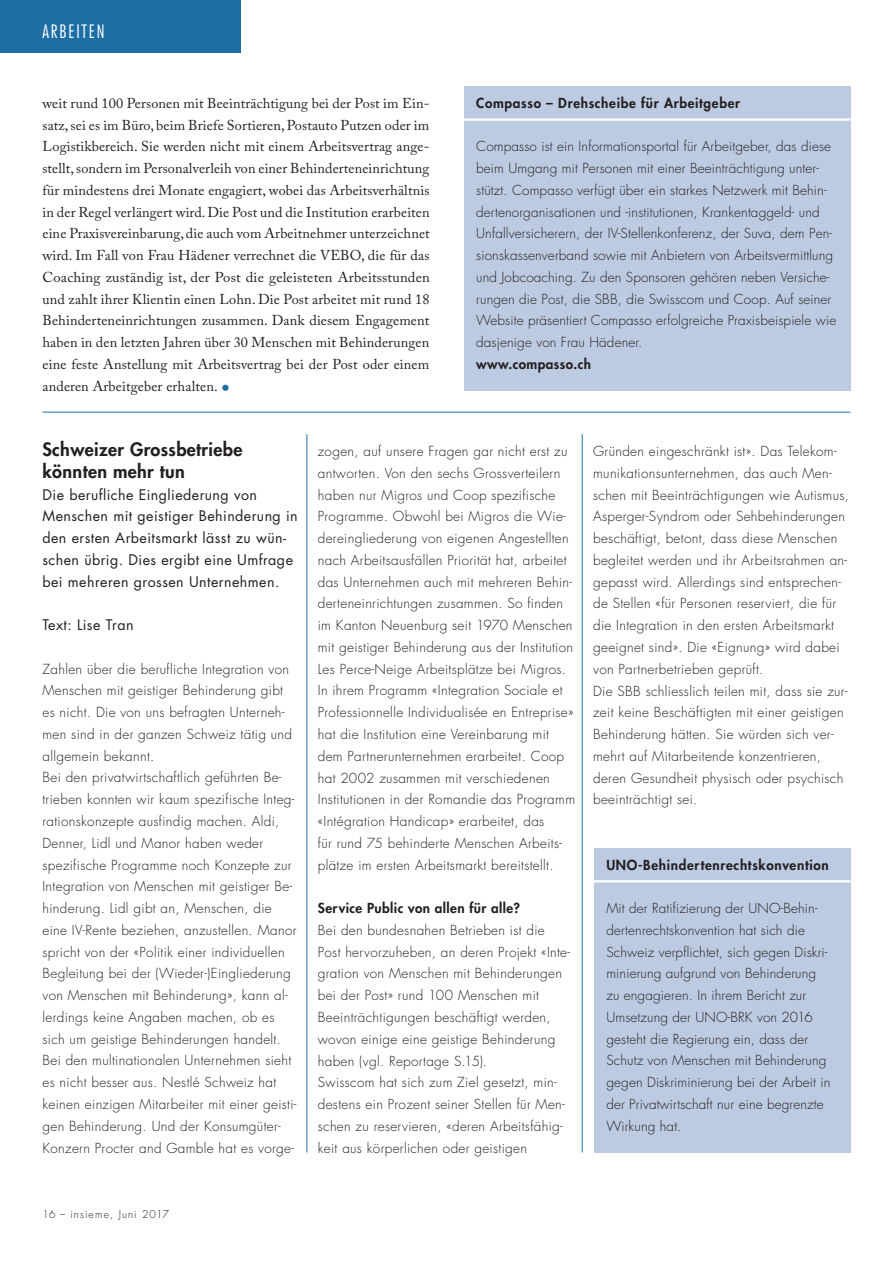
<style>
.page{position:relative;width:893px;height:1263px;background:#fff}
.page>*{position:absolute;margin:0;border:0;box-sizing:border-box;transform-origin:0 0}
.t1{font:800 18px/21.8px "Futura Std";letter-spacing:.02em;color:#231f20}
.t2{font:300 condensed 18px "Futura Std";letter-spacing:.1em;color:#fff}
.t3{font:14.25px/21.8px "Adobe Caslon Pro";letter-spacing:.01em;color:#231f20;text-align:justify}
.t4{font:14.25px/21.8px "Futura Std";letter-spacing:.03em;color:#231f20}
.t5{font:300 13.5px/21.8px "Futura Std";letter-spacing:.025em;color:#231f20}
.t6{font:800 13.5px "Futura Std";letter-spacing:.05em;color:#231f20}
.t7{font:800 13.5px "Futura Std";letter-spacing:.03em;color:#231f20}
.t8{font:300 10.5px "Futura Std";letter-spacing:.1em;color:#231f20}
.s1{font-family:"Futura Std";font-weight:300;font-size:16.5px;color:#1e6ea6}
</style>
<div class="page">
<div style="left:0;top:0;width:240px;height:53px;background:#1e6ea6"></div>
<hr style="left:42px;top:412px;width:808px;height:1px;background:#1e6ea6">
<hr style="left:306px;top:434px;width:1px;height:718px;background:#1e6ea6">
<hr style="left:582px;top:434px;width:1px;height:718px;background:#1e6ea6">
<div style="left:463px;top:86px;width:387px;height:305px;background:#bdcbe2"></div>
<hr style="left:463px;top:118px;width:387px;height:3px;background:#fff">
<div style="left:594px;top:848px;width:256px;height:304px;background:#bdcbe2"></div>
<hr style="left:594px;top:880px;width:256px;height:2px;background:#fff">
<h1 class="t2" style="left:42px;top:21px;width:64px">ARBEITEN</h1>
<p class="t3" style="left:42px;top:94px;width:389px">weit rund 100 Personen mit Beeinträchtigung bei der Post im Ein&shy;satz, sei es im Büro, beim Briefe Sortieren, Postauto Putzen oder im Logistikbereich. Sie werden nicht mit einem Arbeitsvertrag ange&shy;stellt, sondern im Personalverleih von einer Behinderteneinrichtung für mindestens drei Monate engagiert, wobei das Arbeitsverhältnis in der Regel verlängert wird. Die Post und die Institution erarbeiten eine Praxisvereinbarung, die auch vom Arbeitnehmer unterzeichnet wird. Im Fall von Frau Hädener verrechnet die VEBO, die für das Coaching zuständig ist, der Post die geleisteten Arbeitsstunden und zahlt ihrer Klientin einen Lohn. Die Post arbeitet mit rund 18<br>Behinderteneinrichtungen zusammen. Dank diesem Engagement haben in den letzten Jahren über 30 Menschen mit Behinderungen eine feste Anstellung mit Arbeitsvertrag bei der Post oder einem anderen Arbeitgeber erhalten. <span class="s1">•</span></p>
<p class="t6" style="left:476px;top:97px;width:265px">Compasso – Drehscheibe für Arbeitgeber</p>
<p class="t5" style="left:476px;top:136px;width:361px">Compasso ist ein Informationsportal für Arbeitgeber, das diese beim Umgang mit Personen mit einer Beeinträchtigung unter&shy;stützt. Compasso verfügt über ein starkes Netzwerk mit Behin&shy;dertenorganisationen und -institutionen, Krankentaggeld- und Unfallversicherern, der IV-Stellenkonferenz, der Suva, dem Pen&shy;sionskassenverband sowie mit Anbietern von Arbeitsvermittlung und Jobcoaching. Zu den Sponsoren gehören neben Versiche&shy;rungen die Post, die SBB, die Swisscom und Coop. Auf seiner Website präsentiert Compasso erfolgreiche Praxisbeispiele wie dasjenige von Frau Hädener.</p>
<p class="t7" style="left:476px;top:358px;width:116px">www.compasso.ch</p>
<h1 class="t1" style="left:42px;top:440px;width:201px">Schweizer Grossbetriebe könnten mehr tun</h1>
<p class="t4" style="left:42px;top:484px;width:257px">Die berufliche Eingliederung von Menschen mit geistiger Behinderung in den ersten Arbeitsmarkt lässt zu wün&shy;schen übrig. Dies ergibt eine Umfrage bei mehreren grossen Unternehmen.</p>
<p class="t4" style="left:42px;top:615px;width:93px">Text: Lise Tran</p>
<p class="t5" style="left:42px;top:659px;width:255px">Zahlen über die berufliche Integration von Menschen mit geistiger Behinderung gibt es nicht. Die von uns befragten Unterneh&shy;men sind in der ganzen Schweiz tätig und allgemein bekannt.<br>Bei den privatwirtschaftlich geführten Be&shy;trieben konnten wir kaum spezifische Integ&shy;rationskonzepte ausfindig machen. Aldi, Denner, Lidl und Manor haben weder spezi fische Programme noch Konzepte zur Integration von Menschen mit geistiger Be&shy;hinderung. Lidl gibt an, Menschen, die eine IV-Rente beziehen, anzustellen. Manor spricht von der «Politik einer individuellen Begleitung bei der (Wieder-)Eingliederung von Menschen mit Behinderung», kann al&shy;lerdings keine Angaben machen, ob es sich um geistige Behinderungen handelt.<br>Bei den multinationalen Unternehmen sieht es nicht besser aus. Nestlé Schweiz hat keinen einzigen Mitarbeiter mit einer geisti&shy;gen Behinderung. Und der Konsumgüter-Konzern Procter and Gamble hat es vorge-</p>
<p class="t5" style="left:318px;top:441px;width:259px">zogen, auf unsere Fragen gar nicht erst zu antworten. Von den sechs Grossverteilern haben nur Migros und Coop spezifische Programme. Obwohl bei Migros die Wie&shy;dereingliederung von eigenen Angestellten nach Arbeitsausfällen Priorität hat, arbeitet das Unternehmen auch mit mehreren Behin&shy;derteneinrichtungen zusammen. So finden im Kanton Neuenburg seit 1970 Menschen mit geistiger Behinderung aus der Institution Les Perce-Neige Arbeitsplätze bei Migros.<br>In ihrem Programm «Integration Sociale et Professionnelle Individualisée en Entreprise» hat die Institution eine Vereinbarung mit dem Partnerunternehmen erarbeitet. Coop hat 2002 zusammen mit verschiedenen Institutionen in der Romandie das Programm «Intégration Handicap» erarbeitet, das<br>für rund 75 behinderte Menschen Arbeits&shy;plätze im ersten Arbeitsmarkt bereitstellt.</p>
<p class="t7" style="left:318px;top:902px;width:204px">Service Public von allen für alle?</p>
<p class="t5" style="left:318px;top:920px;width:254px">Bei den bundesnahen Betrieben ist die Post hervorzuheben, an deren Projekt «Inte&shy;gration von Menschen mit Behinderungen bei der Post» rund 100 Menschen mit Beeinträchtigungen beschäftigt werden, wovon einige eine geistige Behinderung haben (vgl. Reportage S.15).<br>Swisscom hat sich zum Ziel gesetzt, min&shy;destens ein Prozent seiner Stellen für Men&shy;schen zu reservieren, «deren Arbeitsfähig&shy;keit aus körperlichen oder geistigen</p>
<p class="t5" style="left:593px;top:441px;width:257px">Gründen eingeschränkt ist». Das Telekom&shy;munikationsunternehmen, das auch Men&shy;schen mit Beeinträchtigungen wie Autismus, Asperger-Syndrom oder Sehbehinderungen beschäftigt, betont, dass diese Menschen begleitet werden und ihr Arbeitsrahmen an&shy;gepasst wird. Allerdings sind entsprechen&shy;de Stellen «für Personen reserviert, die für die Integration in den ersten Arbeitsmarkt geeignet sind». Die «Eignung» wird dabei von Partnerbetrieben geprüft.<br>Die SBB schliesslich teilen mit, dass sie zur&shy;zeit keine Beschäftigten mit einer geistigen Behinderung hätten. Sie würden sich ver&shy;mehrt auf Mitarbeitende konzentrieren, deren Gesundheit physisch oder psychisch beeinträchtigt sei.</p>
<p class="t6" style="left:606px;top:858px;width:224px">UNO-Behindertenrechtskonvention</p>
<p class="t5" style="left:606px;top:898px;width:225px">Mit der Ratifizierung der UNO-Behin&shy;dertenrechtskonvention hat sich die Schweiz verpflichtet, sich gegen Diskri&shy;minierung aufgrund von Behinderung zu engagieren. In ihrem Bericht zur Umsetzung der UNO-BRK von 2016 gesteht die Regierung ein, dass der Schutz von Menschen mit Behinderung gegen Diskriminierung bei der Arbeit in der Privatwirtschaft nur eine begrenzte Wirkung hat.</p>
<p class="t8" style="left:42px;top:1209px;width:128px">16 – insieme, Juni 2017</p>
</div>
